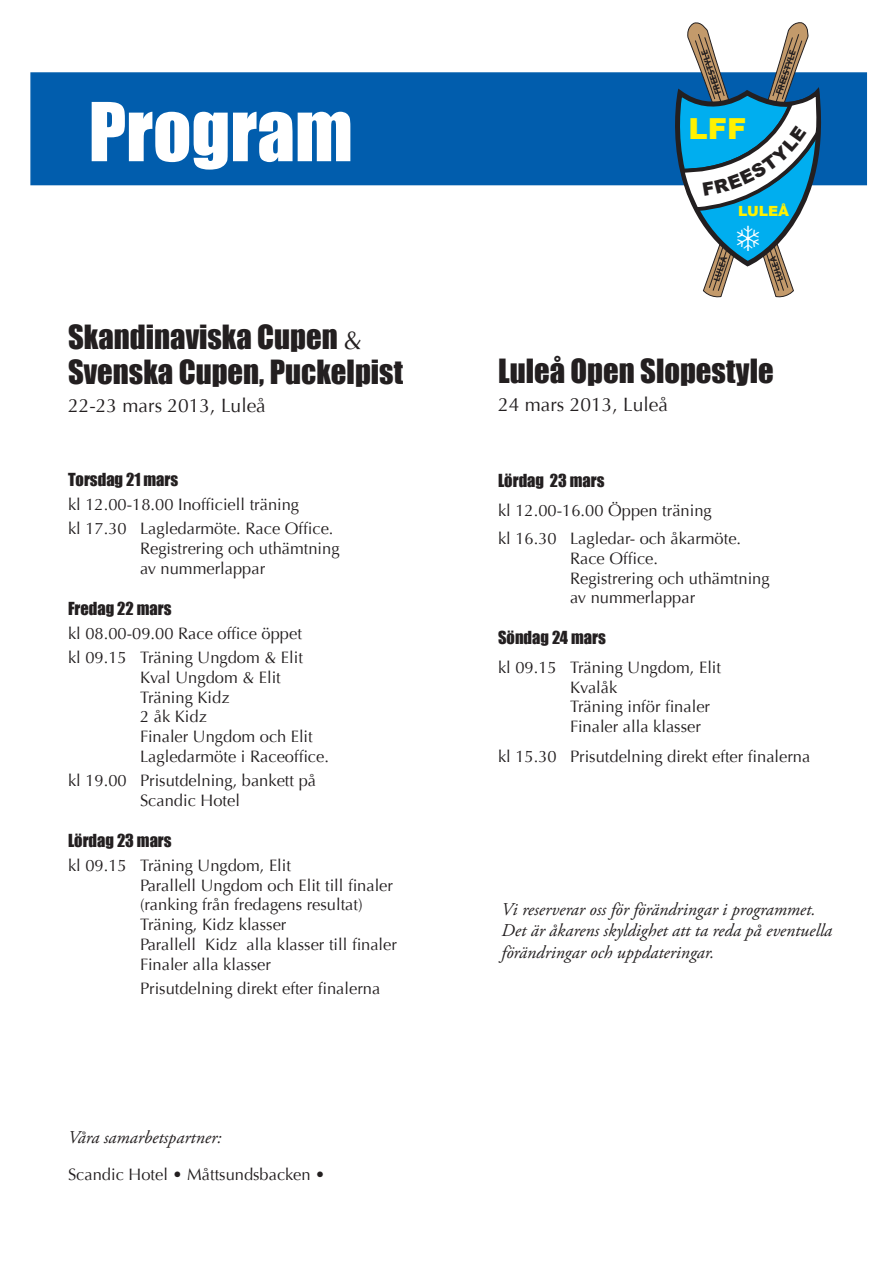
<style>
.page{position:relative;width:893px;height:1263px;background:#fff}
.page>*{position:absolute;margin:0;border:0;box-sizing:border-box;transform-origin:0 0}
.Brödtext{font:75px "Impact";color:#fff}
.Brödtext-2{font:30.6px "Impact";color:#231f20}
.t1{font:900 28.95px "Arial";color:#fff101}
.Brödtext-3{font:19.2px "Optima";color:#231f20}
.t2{font:italic 18px/21.6px "Adobe Garamond Pro";color:#231f20}
.t3{font:16.5px/19.8px "Optima";color:#231f20}
.t4{font:16.5px "Impact";color:#231f20}
.t5{font:900 14.1px "Arial";color:#fff101}
.t6{font:700 9.15px "Myriad Pro";color:#231f20}
.t7{font:700 8.85px "Myriad Pro";color:#231f20}
.s1{font-family:"Optima";font-size:26.25px}
</style>
<div class="page">
<div style="left:30px;top:72px;width:837px;height:113px;background:#015dad;border:2px solid #015dad"></div>
<svg style="left:669px;top:22px;width:156px;height:276px"></svg>
<p class="Brödtext" style="left:89px;top:74px;width:266px">Program</p>
<p class="Brödtext-2" style="left:68px;top:313px;width:296px">Skandinaviska Cupen <span class="s1">&amp;</span></p>
<p class="Brödtext-2" style="left:68px;top:348px;width:336px">Svenska Cupen, Puckelpist</p>
<p class="Brödtext-3" style="left:68px;top:394px;width:199px">22-23 mars 2013, Luleå</p>
<p class="t4" style="left:68px;top:467px;width:112px">Torsdag 21 mars</p>
<p class="t3" style="left:68px;top:495px;width:233px">kl 12.00-18.00 Inofficiell träning</p>
<p class="t3" style="left:140px;top:519px;width:201px;text-indent:-72px">kl 17.30 Lagledarmöte. Race Office.<br>Registrering och uthämtning av nummerlappar</p>
<p class="t4" style="left:68px;top:595px;width:105px">Fredag 22 mars</p>
<p class="t3" style="left:68px;top:623px;width:235px">kl 08.00-09.00 Race office öppet</p>
<p class="t3" style="left:140px;top:648px;width:190px;text-indent:-72px">kl 09.15 Träning Ungdom &amp; Elit<br>Kval Ungdom &amp; Elit<br>Träning Kidz<br>2 åk Kidz<br>Finaler Ungdom och Elit<br>Lagledarmöte i Raceoffice.</p>
<p class="t3" style="left:68px;top:771px;width:250px;text-align:center">kl 19.00 Prisutdelning, bankett på<br>Scandic Hotel</p>
<p class="t4" style="left:68px;top:827px;width:105px">Lördag 23 mars</p>
<p class="t3" style="left:140px;top:856px;width:258px;text-indent:-72px">kl 09.15 Träning Ungdom, Elit<br>Parallell Ungdom och Elit till finaler (ranking från fredagens resultat)<br>Träning, Kidz klasser<br>Parallell Kidz alla klasser till finaler<br>Finaler alla klasser</p>
<p class="t3" style="left:140px;top:979px;width:242px">Prisutdelning direkt efter finalerna</p>
<p class="t2" style="left:68px;top:1127px;width:155px">Våra samarbetspartner:</p>
<p class="t3" style="left:68px;top:1165px;width:259px">Scandic Hotel • Måttsundsbacken •</p>
<p class="t6" style="left:713px;top:96px;width:48px;rotate:-108deg">FREESTYLE</p>
<p class="t1" style="left:688px;top:113px;width:60px">LFF</p>
<p class="t6" style="left:773px;top:86px;width:48px;rotate:-72deg">FREESTYLE</p>
<p class="t6" style="left:773px;top:93px;width:48px;rotate:-72deg">FREESTYLE</p>
<p class="t5" style="left:738px;top:203px;width:53px">LULEÅ</p>
<p class="t7" style="left:710px;top:279px;width:27px;rotate:-72deg">LULEÅ</p>
<p class="t7" style="left:711px;top:280px;width:27px;rotate:-72deg">LULEÅ</p>
<p class="t7" style="left:775px;top:283px;width:27px;rotate:-108deg">LULEÅ</p>
<p class="Brödtext-2" style="left:498px;top:347px;width:277px">Luleå Open Slopestyle</p>
<p class="Brödtext-3" style="left:498px;top:393px;width:172px">24 mars 2013, Luleå</p>
<p class="t4" style="left:498px;top:468px;width:108px">Lördag 23 mars</p>
<p class="t3" style="left:498px;top:500px;width:215px">kl 12.00-16.00 Öppen träning</p>
<p class="t3" style="left:570px;top:529px;width:201px;text-indent:-72px">kl 16.30 Lagledar- och åkarmöte.<br>Race Office.<br>Registrering och uthämtning av nummerlappar</p>
<p class="t4" style="left:498px;top:625px;width:109px">Söndag 24 mars</p>
<p class="t3" style="left:570px;top:657px;width:153px;text-indent:-72px">kl 09.15 Träning Ungdom, Elit<br>Kvalåk<br>Träning inför finaler<br>Finaler alla klasser</p>
<p class="t3" style="left:498px;top:747px;width:314px">kl 15.30 Prisutdelning direkt efter finalerna</p>
<p class="t2" style="left:502px;top:898px;width:332px">Vi reserverar oss för förändringar i programmet.<br>Det är åkarens skyldighet att ta reda på eventuella förändringar och uppdateringar.</p>
</div>
